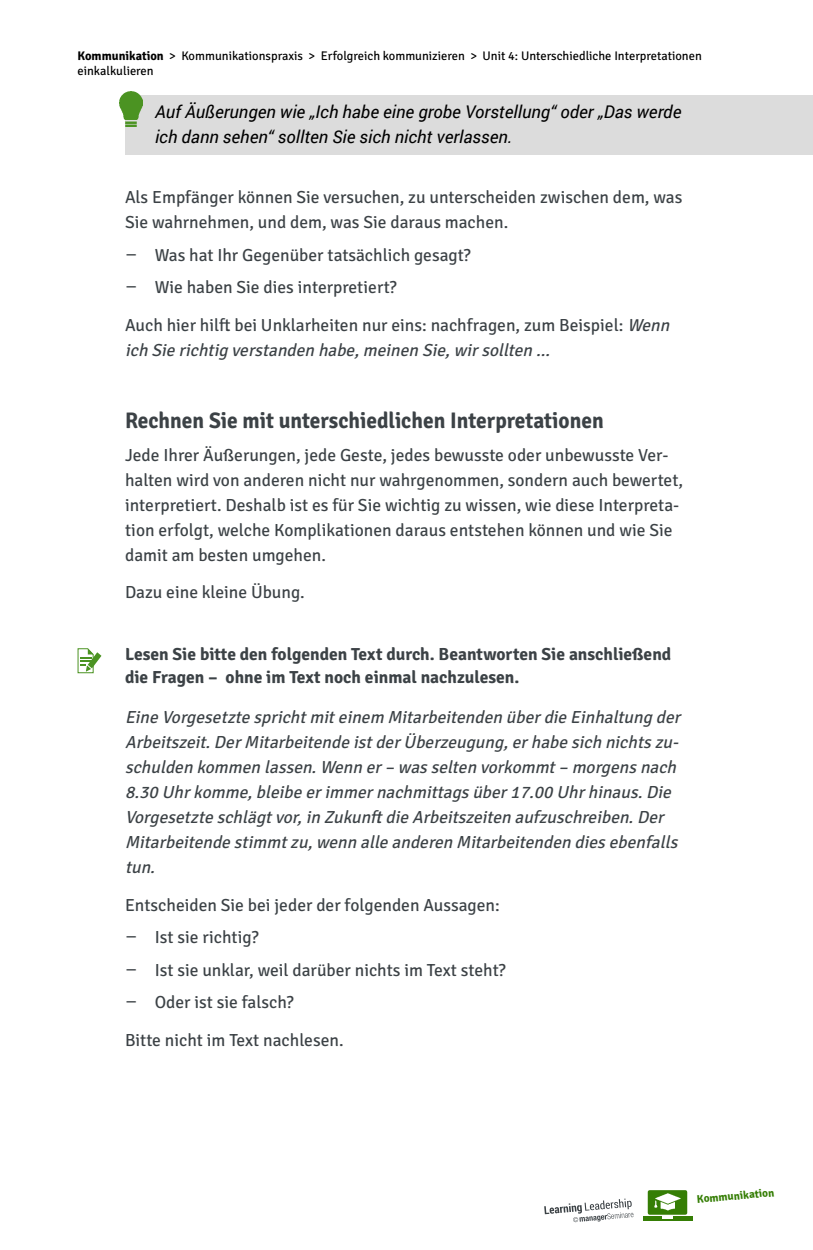
<style>
.page{position:relative;width:813px;height:1250px;background:#fff}
.page>*{position:absolute;margin:0;border:0;box-sizing:border-box;transform-origin:0 0}
.t1{font:700 22.5px "Signika Negative";color:#3c4246;scale:.95 1}
.t2{font:17.5px/25px "Signika Negative";color:#3c4246}
.t3{font:italic 17.5px/25px "Signika Negative";color:#3c4246}
.t4{font:700 17.5px/23.8px "Signika Negative";color:#3c4246}
.t5{font:italic 17.5px/25px "Roboto";color:#000}
.t6{font:12.5px/15px "Signika Negative";color:#000}
.t7{font:700 11.25px "Signika Negative";color:#357e05}
.s1{font-weight:700}
.s2{font-family:"Roboto"}
.s3{font-style:italic}
</style>
<div class="page">
<div style="left:647px;top:1190px;width:40px;height:25px;background:#357e05;border-radius:2px"></div>
<svg style="left:643px;top:1216px;width:49px;height:5px"></svg>
<img style="left:654px;top:1194px;width:27px;height:16px">
<svg style="left:544px;top:1199px;width:89px;height:23px"></svg>
<div style="left:125px;top:95px;width:687px;height:60px;background:#dcdcdc"></div>
<img style="left:120px;top:91px;width:23px;height:35px">
<svg style="left:77px;top:648px;width:24px;height:26px"></svg>
<p class="t6" style="left:77px;top:47px;width:625px"><span class="s1">Kommunikation</span> &gt; Kommunikationspraxis &gt; Erfolgreich kommunizieren &gt; Unit 4: Unterschiedliche Interpretationen einkalkulieren</p>
<p class="t5" style="left:155px;top:99px;width:528px">Auf Äußerungen wie „Ich habe eine grobe Vorstellung“ oder „Das werde ich dann sehen“ sollten Sie sich nicht verlassen.</p>
<p class="t2" style="left:125px;top:184px;width:558px">Als Empfänger können Sie versuchen, zu unterscheiden zwischen dem, was<br>Sie wahrnehmen, und dem, was Sie daraus machen.</p>
<p class="t2" style="left:125px;top:241px;width:347px"><span class="s2">–</span> Was hat Ihr Gegenüber tatsächlich gesagt?</p>
<p class="t2" style="left:125px;top:268px;width:550px;line-height:37.5px"><span class="s2">–</span> Wie haben Sie dies interpretiert?<br>Auch hier hilft bei Unklarheiten nur eins: nachfragen, zum Beispiel: <span class="s3">Wenn</span></p>
<p class="t3" style="left:125px;top:336px;width:431px">ich Sierichtig verstanden habe,meinen Sie,wirsollten …</p>
<p class="t1" style="left:125px;top:405px;width:505px">Rechnen Sie mit unterschiedlichen Interpretationen</p>
<p class="t2" style="left:125px;top:441px;width:559px">Jede Ihrer Äußerungen, jede Geste, jedes bewusste oder unbewusste Ver&shy;halten wird von anderen nicht nur wahrgenommen, sondern auch bewertet, interpretiert. Deshalb ist es für Sie wichtig zu wissen, wie diese Interpreta&shy;tion erfolgt, welche Komplikationen daraus entstehen können und wie Sie damit am besten umgehen.</p>
<p class="t2" style="left:125px;top:579px;width:181px">Dazu eine kleine Übung.</p>
<p class="t4" style="left:125px;top:641px;width:547px">Lesen Sie bitte den folgenden Text durch. Beantworten Sie anschließend die Fragen – ohne im Text noch einmal nachzulesen.</p>
<p class="t3" style="left:125px;top:704px;width:561px">EineVorgesetztesprichtmiteinem Mitarbeitenden überdieEinhaltung der Arbeitszeit.DerMitarbeitendeistderÜberzeugung,erhabesich nichtszu&shy;schulden kommen lassen.Wenn er– wasselten vorkommt– morgensnach 8.30 Uhrkomme,bleibeerimmernachmittagsüber17.00 Uhrhinaus.Die Vorgesetzteschlägtvor,in Zukunft dieArbeitszeiten aufzuschreiben.Der Mitarbeitendestimmtzu,wenn alleanderen Mitarbeitenden diesebenfalls tun.</p>
<p class="t2" style="left:125px;top:891px;width:376px">Entscheiden Sie bei jeder der folgenden Aussagen:</p>
<p class="t2" style="left:125px;top:924px;width:135px"><span class="s2">–</span> Ist sie richtig?</p>
<p class="t2" style="left:125px;top:956px;width:382px"><span class="s2">–</span> Ist sie unklar, weil darüber nichts im Text steht?</p>
<p class="t2" style="left:125px;top:983px;width:220px;line-height:37.5px"><span class="s2">–</span> Oder ist sie falsch?<br>Bitte nicht im Text nachlesen.</p>
<p class="t7" style="left:696px;top:1191px;width:79px;rotate:-5deg">Kommunikation</p>
</div>
